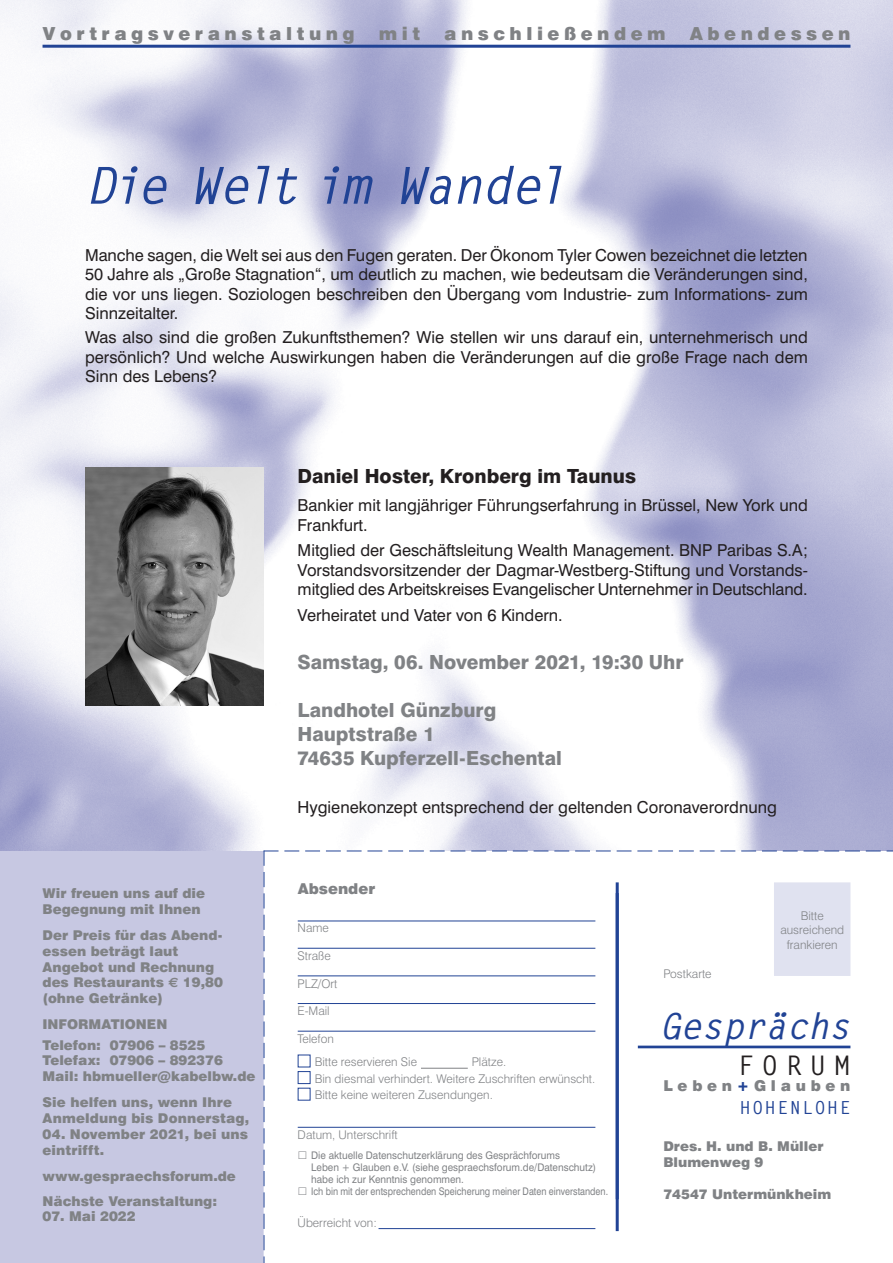
<style>
.page{position:relative;width:893px;height:1263px;background:#fff}
.page>*{position:absolute;margin:0;border:0;box-sizing:border-box;transform-origin:0 0}
.t1{font:italic 700 51px "Letter Gothic Std";letter-spacing:-.07em;color:#214395}
.t2{font:italic 700 36px "Letter Gothic Std";letter-spacing:-.01em;color:#214395}
.t3{font:700 27px "Letter Gothic Std";letter-spacing:.29em;color:#231f20}
.t4{font:800 19.5px "Swiss 721 BT";color:#808285}
.t5{font:800 19.5px "Swiss 721 BT";color:#231f20}
.t6{font:900 18px "Swiss 721 BT";letter-spacing:.25em;color:#808285}
.t7{font:700 18px "Letter Gothic Std";letter-spacing:.095em;color:#214395}
.t8{font:16.5px/19.5px "Swiss 721 BT";color:#231f20;text-align:justify}
.t9{font:900 15px "Swiss 721 BT";letter-spacing:.315em;color:#808285}
.t10{font:900 15px "Swiss 721 BT";color:#808285}
.t11{font:900 13.5px/15.8px "Swiss 721 BT";color:#808285}
.t12{font:300 12px "Swiss 721 BT";color:#808285}
.t13{font:10.5px "Swiss 721 BT";color:#808285;scale:.95 1}
.t14{font:10.5px "Swiss 721 BT";color:#808285;scale:.86 1}
.s1{font-family:"Euro Sans";font-weight:700}
.s2{color:#214395}
</style>
<div class="page">
<div style="left:0;top:850px;width:264px;height:413px;background:#c7c8e2"></div>
<img style="left:0;top:0;width:893px;height:850px">
<hr style="left:43px;top:45px;width:807px;height:3px;background:#214395">
<img style="left:85px;top:468px;width:179px;height:238px">
<svg style="left:264px;top:851px;width:629px;height:412px"></svg>
<p class="t6" style="left:43px;top:23px;width:314px">Vortragsveranstaltung</p>
<p class="t6" style="left:379px;top:23px;width:43px">mit</p>
<p class="t6" style="left:444px;top:23px;width:223px">anschließendem</p>
<p class="t6" style="left:690px;top:23px;width:162px">Abendessen</p>
<p class="t1" style="left:85px;top:154px;width:483px">Die Welt im Wandel</p>
<p class="t8" style="left:85px;top:245px;width:724px">Manche sagen, die Welt sei aus den Fugen geraten. Der Ökonom Tyler Cowen bezeichnet die letzten 50 Jahre als „Große Stagnation“, um deutlich zu machen, wie bedeutsam die Veränderungen sind, die vor uns liegen. Soziologen beschreiben den Übergang vom Industrie- zum Informations- zum Sinnzeitalter.</p>
<p class="t8" style="left:85px;top:327px;width:724px">Was also sind die großen Zukunftsthemen? Wie stellen wir uns darauf ein, unternehmerisch und persönlich? Und welche Auswirkungen haben die Veränderungen auf die große Frage nach dem Sinn des Lebens?</p>
<p class="t11" style="left:43px;top:885px;width:164px">Wir freuen uns auf die</p>
<p class="t11" style="left:43px;top:901px;width:160px">Begegnung mit Ihnen</p>
<p class="t11" style="left:43px;top:927px;width:181px">Der Preis für das Abend&shy;essen beträgt laut</p>
<p class="t11" style="left:43px;top:959px;width:173px">Angebot und Rechnung</p>
<p class="t11" style="left:43px;top:975px;width:182px">des Restaurants <span class="s1">E</span> 19,80</p>
<p class="t11" style="left:43px;top:990px;width:122px">(ohne Getränke)</p>
<p class="t11" style="left:43px;top:1017px;width:126px">INFORMATIONEN</p>
<p class="t11" style="left:43px;top:1037px;width:164px">Telefon: 07906 – 8525</p>
<p class="t11" style="left:43px;top:1053px;width:182px">Telefax: 07906 – 892376</p>
<p class="t11" style="left:43px;top:1068px;width:215px">Mail: hbmueller@kabelbw.de</p>
<p class="t11" style="left:43px;top:1095px;width:208px">Sie helfen uns, wenn Ihre<br>Anmeldung bis Donnerstag,</p>
<p class="t11" style="left:43px;top:1126px;width:207px">04. November 2021, bei uns eintrifft.</p>
<p class="t11" style="left:43px;top:1168px;width:195px">www.gespraechsforum.de</p>
<p class="t11" style="left:43px;top:1193px;width:176px">Nächste Veranstaltung:</p>
<p class="t11" style="left:43px;top:1209px;width:95px">07. Mai 2022</p>
<p class="t5" style="left:298px;top:464px;width:340px">Daniel Hoster, Kronberg im Taunus</p>
<p class="t8" style="left:298px;top:495px;width:512px">Bankier mit langjähriger Führungserfahrung in Brüssel, New York und<br>Frankfurt.</p>
<p class="t8" style="left:298px;top:540px;width:512px">Mitglied der Geschäftsleitung Wealth Management. BNP Paribas S.A; Vorstandsvorsitzender der Dagmar-Westberg-Stiftung und Vorstands&shy;mitglied des Arbeitskreises Evangelischer Unternehmer in Deutschland.</p>
<p class="t8" style="left:298px;top:605px;width:267px">Verheiratet und Vater von 6 Kindern.</p>
<p class="t4" style="left:298px;top:650px;width:387px">Samstag, 06. November 2021, 19:30 Uhr</p>
<p class="t4" style="left:298px;top:698px;width:200px">Landhotel Günzburg</p>
<p class="t4" style="left:298px;top:722px;width:138px">Hauptstraße 1</p>
<p class="t4" style="left:298px;top:746px;width:266px">74635 Kupferzell-Eschental</p>
<p class="t8" style="left:298px;top:797px;width:481px">Hygienekonzept entsprechend der geltenden Coronaverordnung</p>
<p class="t10" style="left:298px;top:880px;width:79px">Absender</p>
<p class="t12" style="left:298px;top:921px;width:33px">Name</p>
<p class="t12" style="left:298px;top:948px;width:35px">Straße</p>
<p class="t12" style="left:298px;top:976px;width:41px">PLZ/Ort</p>
<p class="t12" style="left:298px;top:1004px;width:34px">E-Mail</p>
<p class="t12" style="left:298px;top:1031px;width:38px">Telefon</p>
<p class="t12" style="left:315px;top:1055px;width:104px">Bitte reservieren Sie</p>
<p class="t12" style="left:472px;top:1055px;width:36px">Plätze.</p>
<p class="t12" style="left:315px;top:1071px;width:282px">Bin diesmal verhindert. Weitere Zuschriften erwünscht.</p>
<p class="t12" style="left:315px;top:1088px;width:180px">Bitte keine weiteren Zusendungen.</p>
<p class="t12" style="left:298px;top:1128px;width:102px">Datum, Unterschrift</p>
<p class="t13" style="left:311px;top:1149px;width:263px">Die aktuelle Datenschutzerklärung des Gesprächforums</p>
<p class="t13" style="left:311px;top:1161px;width:301px">Leben + Glauben e.V. (siehe gespraechsforum.de/Datenschutz)</p>
<p class="t13" style="left:311px;top:1173px;width:162px">habe ich zur Kenntnis genommen.</p>
<p class="t14" style="left:311px;top:1185px;width:347px">Ich bin mit der entsprechenden Speicherung meiner Daten einverstanden.</p>
<p class="t12" style="left:298px;top:1216px;width:81px">Überreicht von:</p>
<p class="t12" style="left:663px;top:966px;width:50px">Postkarte</p>
<p class="t12" style="left:801px;top:908px;width:25px">Bitte</p>
<p class="t12" style="left:780px;top:922px;width:65px">ausreichend</p>
<p class="t12" style="left:787px;top:937px;width:52px">frankieren</p>
<p class="t2" style="left:659px;top:1004px;width:193px">Gesprächs</p>
<p class="t3" style="left:738px;top:1048px;width:114px">FORUM</p>
<p class="t9" style="left:663px;top:1077px;width:189px">Leben<span class="s2">+</span>Glauben</p>
<p class="t7" style="left:740px;top:1096px;width:112px">HOHENLOHE</p>
<p class="t11" style="left:663px;top:1138px;width:162px">Dres. H. und B. Müller</p>
<p class="t11" style="left:663px;top:1154px;width:102px">Blumenweg 9</p>
<p class="t11" style="left:663px;top:1187px;width:169px">74547 Untermünkheim</p>
</div>
